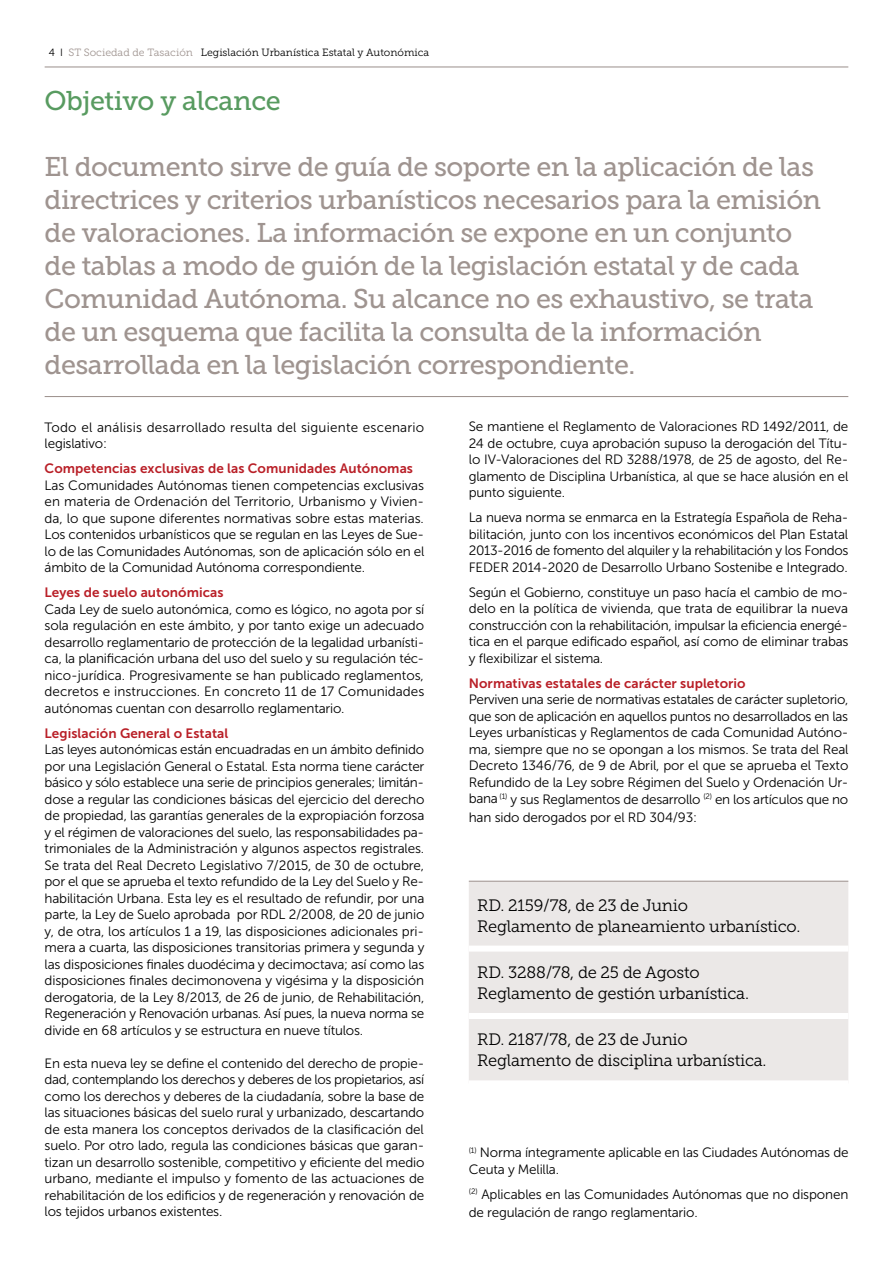
<style>
.page{position:relative;width:893px;height:1263px;background:#fff}
.page>*{position:absolute;margin:0;border:0;box-sizing:border-box;transform-origin:0 0}
.t1{font:27px/33px "Museo Slab 500";letter-spacing:-.02em;color:#9f9490}
.t2{font:27px "Museo Slab 500";letter-spacing:-.015em;color:#589b60}
.t3{font:16.5px/21px "Museo Slab 300";letter-spacing:-.015em;color:#000}
.t4{font:13.5px/16.5px "Museo Sans 300";letter-spacing:-.015em;color:#000;text-align:justify}
.t5{font:13.5px "Museo Sans 700";letter-spacing:.005em;color:#b91f27}
.t6{font:13.5px/16.5px "Museo Sans 300";letter-spacing:.015em;color:#000}
.t7{font:10.5px "Museo Slab 300";color:#000}
.s1{font-family:"Museo Sans 300"}
.s2{color:#9f9490}
</style>
<div class="page">
<div style="left:469px;top:882px;width:379px;height:198px;background:#ebe8e7"></div>
<div style="left:469px;top:1013px;width:379px;height:6px;background:#fff"></div>
<hr style="left:469px;top:881px;width:379px;height:1px;background:#9f9490">
<div style="left:469px;top:945px;width:379px;height:6px;background:#fff"></div>
<hr style="left:45px;top:66px;width:803px;height:1px;background:#9f9490">
<hr style="left:45px;top:396px;width:803px;height:1px;background:#9f9490">
<p class="t7" style="left:49px;top:46px;width:382px">4 <span class="s1">I</span> <span class="s2">ST Sociedad de Tasación</span> Legislación Urbanística Estatal y Autonómica</p>
<h1 class="t2" style="left:45px;top:85px;width:238px">Objetivo y alcance</h1>
<p class="t1" style="left:45px;top:150px;width:778px">El documento sirve de guía de soporte en la aplicación de las directrices y criterios urbanísticos necesarios para la emisión de valoraciones. La información se expone en un conjunto de tablas a modo de guión de la legislación estatal y de cada Comunidad Autónoma. Su alcance no es exhaustivo, se trata de un esquema que facilita la consulta de la información desarrollada en la legislación correspondiente.</p>
<p class="t6" style="left:45px;top:419px;width:381px">Todo el análisis desarrollado resulta del siguiente escenario legislativo:</p>
<p class="t5" style="left:45px;top:461px;width:370px">Competencias exclusivas de las Comunidades Autónomas</p>
<p class="t4" style="left:45px;top:477px;width:381px">Las Comunidades Autónomas tienen competencias exclusivas en materia de Ordenación del Territorio, Urbanismo y Vivien&shy;da, lo que supone diferentes normativas sobre estas materias.<br>Los contenidos urbanísticos que se regulan en las Leyes de Sue&shy;lo de las Comunidades Autónomas, son de aplicación sólo en el ámbito de la Comunidad Autónoma correspondiente.</p>
<p class="t5" style="left:45px;top:585px;width:180px">Leyes de suelo autonómicas</p>
<p class="t4" style="left:45px;top:601px;width:381px">Cada Ley de suelo autonómica, como es lógico, no agota por sí sola regulación en este ámbito, y por tanto exige un adecuado desarrollo reglamentario de protección de la legalidad urbanísti&shy;ca, la planificación urbana del uso del suelo y su regulación téc&shy;nico-jurídica. Progresivamente se han publicado reglamentos, decretos e instrucciones. En concreto 11 de 17 Comunidades autónomas cuentan con desarrollo reglamentario.</p>
<p class="t5" style="left:45px;top:725px;width:185px">Legislación General o Estatal</p>
<p class="t4" style="left:45px;top:741px;width:381px">Las leyes autonómicas están encuadradas en un ámbito definido por una Legislación General o Estatal. Esta norma tiene carácter básico y sólo establece una serie de principios generales; limitán&shy;dose a regular las condiciones básicas del ejercicio del derecho de propiedad, las garantías generales de la expropiación forzosa y el régimen de valoraciones del suelo, las responsabilidades pa&shy;trimoniales de la Administración y algunos aspectos registrales.<br>Se trata del Real Decreto Legislativo 7/2015, de 30 de octubre, por el que se aprueba el texto refundido de la Ley del Suelo y Re&shy;habilitación Urbana. Esta ley es el resultado de refundir, por una parte, la Ley de Suelo aprobada por RDL 2/2008, de 20 de junio y, de otra, los artículos 1 a 19, las disposiciones adicionales pri&shy;mera a cuarta, las disposiciones transitorias primera y segunda y las disposiciones finales duodécima y decimoctava; así como las disposiciones finales decimonovena y vigésima y la disposición derogatoria, de la Ley 8/2013, de 26 de junio, de Rehabilitación, Regeneración y Renovación urbanas. Así pues, la nueva norma se divide en 68 artículos y se estructura en nueve títulos.</p>
<p class="t4" style="left:45px;top:1055px;width:381px">En esta nueva ley se define el contenido del derecho de propie&shy;dad, contemplando los derechos y deberes de los propietarios, así como los derechos y deberes de la ciudadanía, sobre la base de las situaciones básicas del suelo rural y urbanizado, descartando de esta manera los conceptos derivados de la clasificación del suelo. Por otro lado, regula las condiciones básicas que garan&shy;tizan un desarrollo sostenible, competitivo y eficiente del medio urbano, mediante el impulso y fomento de las actuaciones de rehabilitación de los edificios y de regeneración y renovación de los tejidos urbanos existentes.</p>
<p class="t4" style="left:469px;top:419px;width:381px">Se mantiene el Reglamento de Valoraciones RD 1492/2011, de 24 de octubre, cuya aprobación supuso la derogación del Títu&shy;lo IV-Valoraciones del RD 3288/1978, de 25 de agosto, del Re&shy;glamento de Disciplina Urbanística, al que se hace alusión en el punto siguiente.</p>
<p class="t4" style="left:469px;top:510px;width:381px">La nueva norma se enmarca en la Estrategía Española de Reha&shy;bilitación, junto con los incentivos económicos del Plan Estatal 2013-2016 de fomento del alquiler y la rehabilitación y los Fondos FEDER 2014-2020 de Desarrollo Urbano Sostenibe e Integrado.</p>
<p class="t4" style="left:469px;top:584px;width:381px">Según el Gobierno, constituye un paso hacía el cambio de mo&shy;delo en la política de vivienda, que trata de equilibrar la nueva construcción con la rehabilitación, impulsar la eficiencia energé&shy;tica en el parque edificado español, así como de eliminar trabas y flexibilizar el sistema.</p>
<p class="t5" style="left:469px;top:676px;width:278px">Normativas estatales de carácter supletorio</p>
<p class="t4" style="left:469px;top:692px;width:381px">Perviven una serie de normativas estatales de carácter supletorio, que son de aplicación en aquellos puntos no desarrollados en las Leyes urbanísticas y Reglamentos de cada Comunidad Autóno&shy;ma, siempre que no se opongan a los mismos. Se trata del Real Decreto 1346/76, de 9 de Abril, por el que se aprueba el Texto Refundido de la Ley sobre Régimen del Suelo y Ordenación Ur&shy;bana <sup>(1)</sup> y sus Reglamentos de desarrollo <sup>(2)</sup> en los artículos que no</p>
<p class="t4" style="left:469px;top:809px;width:230px">han sido derogados por el RD 304/93:</p>
<p class="t3" style="left:477px;top:894px;width:325px">RD. 2159/78, de 23 de Junio<br>Reglamento de planeamiento urbanístico.</p>
<p class="t3" style="left:477px;top:962px;width:273px">RD. 3288/78, de 25 de Agosto<br>Reglamento de gestión urbanística.</p>
<p class="t3" style="left:477px;top:1029px;width:291px">RD. 2187/78, de 23 de Junio<br>Reglamento de disciplina urbanística.</p>
<p class="t4" style="left:469px;top:1144px;width:381px"><sup>(1)</sup> Norma íntegramente aplicable en las Ciudades Autónomas de<br>Ceuta y Melilla.</p>
<p class="t4" style="left:469px;top:1185px;width:381px;line-height:18px"><sup>(2)</sup> Aplicables en las Comunidades Autónomas que no disponen de regulación de rango reglamentario.</p>
</div>
